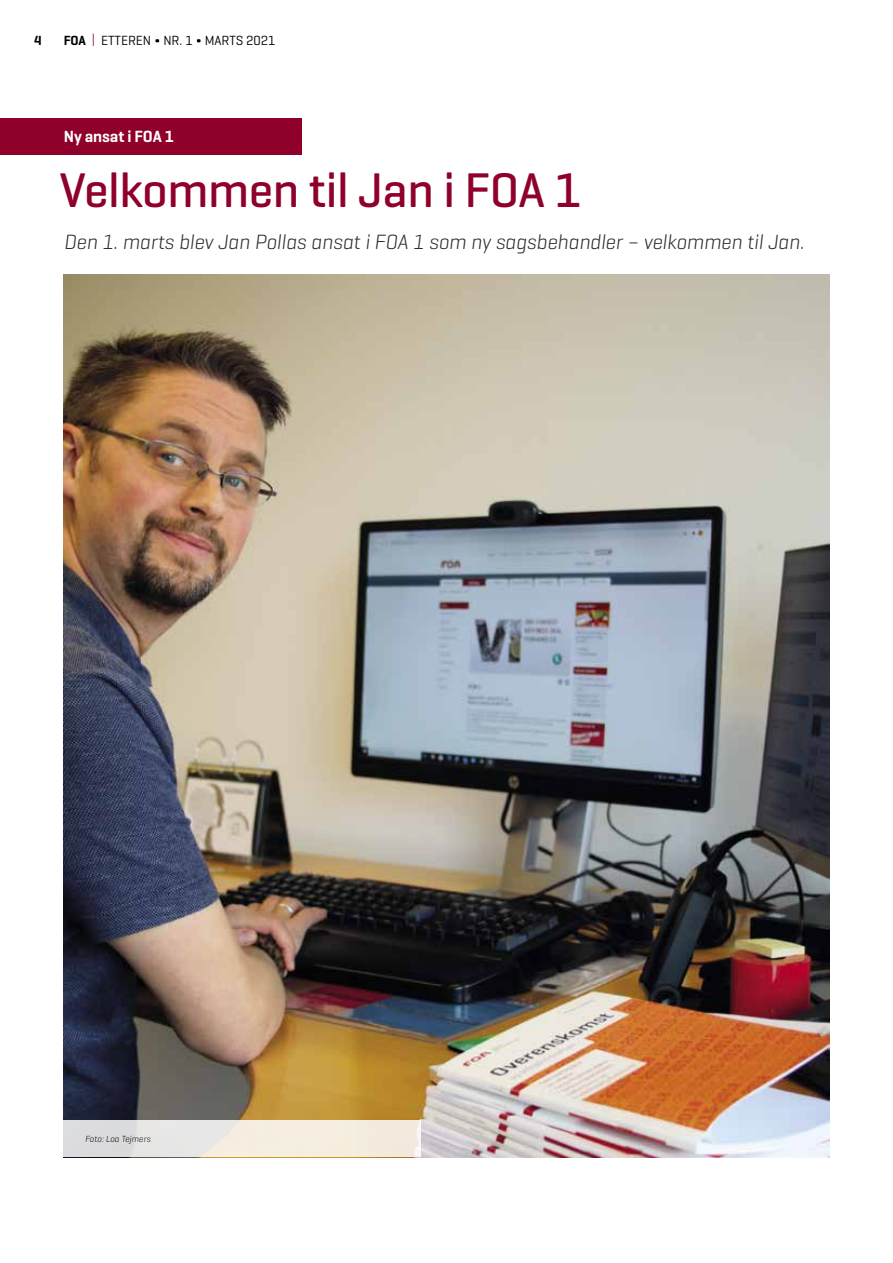
<style>
.page{position:relative;width:893px;height:1263px;background:#fff}
.page>*{position:absolute;margin:0;border:0;box-sizing:border-box;transform-origin:0 0}
.t1{font:500 49.5px "Geogrotesque";letter-spacing:-.01em;color:#8f002b}
.t2{font:italic 300 21px "Geogrotesque";letter-spacing:-.005em;color:#292929}
.t3{font:600 16.5px "Geogrotesque";letter-spacing:-.005em;color:#fff}
.t4{font:13.5px "Geogrotesque";letter-spacing:-.005em;color:#000}
.t5{font:600 13.5px "Geogrotesque";color:#000}
.t6{font:italic 300 9px "Geogrotesque";color:#000}
.s1{font-weight:600}
.s2{color:#9b2834}
</style>
<div class="page">
<svg style="left:155px;top:39px;width:4px;height:3px"></svg>
<svg style="left:197px;top:39px;width:4px;height:3px"></svg>
<div style="left:0;top:118px;width:302px;height:36px;background:#8f002b"></div>
<img style="left:64px;top:274px;width:765px;height:883px">
<div style="left:64px;top:1121px;width:357px;height:36px;background:linear-gradient(to right,#dddee1,#fcf2e0)"></div>
<p class="t5" style="left:34px;top:32px;width:9px">4</p>
<p class="t4" style="left:64px;top:32px;width:213px"><span class="s1">FOA</span> <span class="s2">|</span> ETTEREN NR. 1 MARTS 2021</p>
<p class="t3" style="left:64px;top:126px;width:112px">Ny ansat i FOA 1</p>
<h1 class="t1" style="left:60px;top:159px;width:524px">Velkommen til Jan i FOA 1</h1>
<p class="t2" style="left:64px;top:229px;width:742px">Den 1. marts blev Jan Pollas ansat i FOA 1 som ny sagsbehandler – velkommen til Jan.</p>
<p class="t6" style="left:85px;top:1133px;width:67px">Foto: Loa Tejmers</p>
</div>
